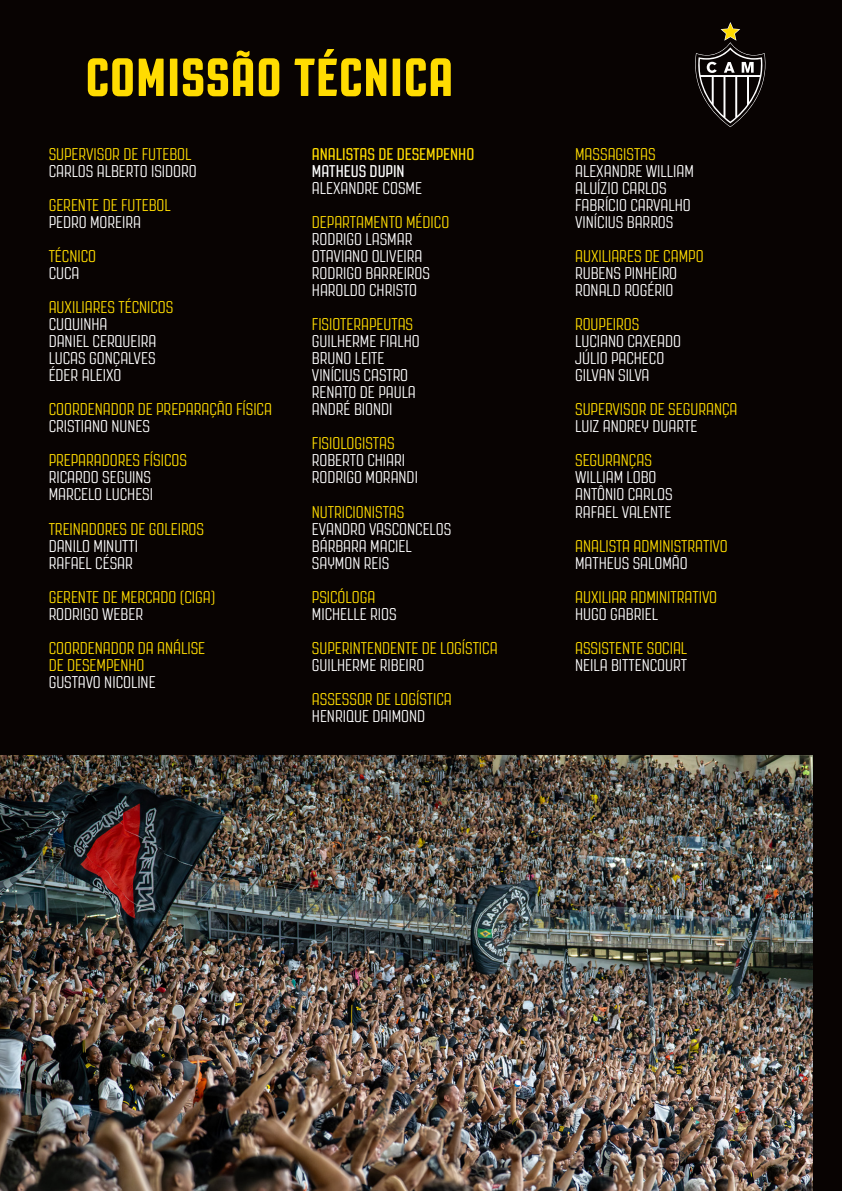
<style>
.page{position:relative;width:842px;height:1191px;background:#080302}
.page>*{position:absolute;margin:0;border:0;box-sizing:border-box;transform-origin:0 0}
.t1{font:800 53.4px "Revolution Gothic";letter-spacing:.02em;color:#ffdc01}
.t2{font:300 17px/17px "Revolution Gothic";color:#fff}
.t3{font:300 17px "Revolution Gothic";color:#ffdc01}
.t4{font:17px "Revolution Gothic";color:#ffdc01}
.t5{font:17px "Revolution Gothic";color:#fff}
</style>
<div class="page">
<img style="left:0;top:755px;width:812px;height:436px">
<svg style="left:695px;top:22px;width:71px;height:105px"></svg>
<p class="t1" style="left:86px;top:48px;width:369px">COMISSÃO TÉCNICA</p>
<p class="t3" style="left:49px;top:145px;width:144px">SUPERVISOR DE FUTEBOL</p>
<p class="t2" style="left:49px;top:163px;width:149px">CARLOS ALBERTO ISIDORO</p>
<p class="t3" style="left:49px;top:196px;width:124px">GERENTE DE FUTEBOL</p>
<p class="t2" style="left:49px;top:214px;width:94px">PEDRO MOREIRA</p>
<p class="t3" style="left:49px;top:247px;width:49px">TÉCNICO</p>
<p class="t2" style="left:49px;top:265px;width:32px">CUCA</p>
<p class="t3" style="left:49px;top:298px;width:126px">AUXILIARES TÉCNICOS</p>
<p class="t2" style="left:49px;top:316px;width:60px">CUQUINHA</p>
<p class="t2" style="left:49px;top:333px;width:109px">DANIEL CERQUEIRA</p>
<p class="t2" style="left:49px;top:350px;width:108px">LUCAS GONÇALVES</p>
<p class="t2" style="left:49px;top:367px;width:74px">ÉDER ALEIXO</p>
<p class="t3" style="left:49px;top:400px;width:225px">COORDENADOR DE PREPARAÇÃO FÍSICA</p>
<p class="t2" style="left:49px;top:418px;width:103px">CRISTIANO NUNES</p>
<p class="t3" style="left:49px;top:451px;width:140px">PREPARADORES FÍSICOS</p>
<p class="t2" style="left:49px;top:469px;width:106px">RICARDO SEGUINS<br>MARCELO LUCHESI</p>
<p class="t3" style="left:49px;top:519px;width:157px">TREINADORES DE GOLEIROS</p>
<p class="t2" style="left:49px;top:537px;width:91px">DANILO MINUTTI</p>
<p class="t2" style="left:49px;top:554px;width:86px">RAFAEL CÉSAR</p>
<p class="t3" style="left:49px;top:587px;width:168px">GERENTE DE MERCADO (CIGA)</p>
<p class="t2" style="left:49px;top:605px;width:96px">RODRIGO WEBER</p>
<p class="t3" style="left:49px;top:638px;width:158px">COORDENADOR DA ANÁLISE</p>
<p class="t3" style="left:49px;top:655px;width:97px">DE DESEMPENHO</p>
<p class="t2" style="left:49px;top:673px;width:108px">GUSTAVO NICOLINE</p>
<p class="t4" style="left:312px;top:145px;width:164px">ANALISTAS DE DESEMPENHO</p>
<p class="t5" style="left:312px;top:162px;width:94px">MATHEUS DUPIN</p>
<p class="t2" style="left:312px;top:180px;width:112px">ALEXANDRE COSME</p>
<p class="t3" style="left:312px;top:213px;width:139px">DEPARTAMENTO MÉDICO</p>
<p class="t2" style="left:312px;top:231px;width:102px">RODRIGO LASMAR</p>
<p class="t2" style="left:312px;top:248px;width:112px">OTAVIANO OLIVEIRA</p>
<p class="t2" style="left:312px;top:265px;width:120px">RODRIGO BARREIROS</p>
<p class="t2" style="left:312px;top:282px;width:107px">HAROLDO CHRISTO</p>
<p class="t3" style="left:312px;top:315px;width:103px">FISIOTERAPEUTAS</p>
<p class="t2" style="left:312px;top:333px;width:109px">GUILHERME FIALHO</p>
<p class="t2" style="left:312px;top:350px;width:74px">BRUNO LEITE</p>
<p class="t2" style="left:312px;top:367px;width:98px">VINÍCIUS CASTRO</p>
<p class="t2" style="left:312px;top:384px;width:105px">RENATO DE PAULA</p>
<p class="t2" style="left:312px;top:401px;width:82px">ANDRÉ BIONDI</p>
<p class="t3" style="left:312px;top:434px;width:84px">FISIOLOGISTAS</p>
<p class="t2" style="left:312px;top:452px;width:108px">ROBERTO CHIARI<br>RODRIGO MORANDI</p>
<p class="t3" style="left:312px;top:502px;width:94px">NUTRICIONISTAS</p>
<p class="t2" style="left:312px;top:520px;width:141px">EVANDRO VASCONCELOS</p>
<p class="t2" style="left:312px;top:537px;width:101px">BÁRBARA MACIEL</p>
<p class="t2" style="left:312px;top:554px;width:79px">SAYMON REIS</p>
<p class="t3" style="left:312px;top:587px;width:65px">PSICÓLOGA</p>
<p class="t2" style="left:312px;top:605px;width:86px">MICHELLE RIOS</p>
<p class="t3" style="left:312px;top:638px;width:187px">SUPERINTENDENTE DE LOGÍSTICA</p>
<p class="t2" style="left:312px;top:656px;width:114px">GUILHERME RIBEIRO</p>
<p class="t3" style="left:312px;top:689px;width:141px">ASSESSOR DE LOGÍSTICA</p>
<p class="t2" style="left:312px;top:707px;width:115px">HENRIQUE DAIMOND</p>
<p class="t3" style="left:575px;top:145px;width:82px">MASSAGISTAS</p>
<p class="t2" style="left:575px;top:163px;width:120px">ALEXANDRE WILLIAM</p>
<p class="t2" style="left:575px;top:180px;width:93px">ALUÍZIO CARLOS</p>
<p class="t2" style="left:575px;top:197px;width:117px">FABRÍCIO CARVALHO</p>
<p class="t2" style="left:575px;top:214px;width:100px">VINÍCIUS BARROS</p>
<p class="t3" style="left:575px;top:247px;width:130px">AUXILIARES DE CAMPO</p>
<p class="t2" style="left:575px;top:265px;width:104px">RUBENS PINHEIRO</p>
<p class="t2" style="left:575px;top:282px;width:100px">RONALD ROGÉRIO</p>
<p class="t3" style="left:575px;top:315px;width:66px">ROUPEIROS</p>
<p class="t2" style="left:575px;top:333px;width:107px">LUCIANO CAXEADO</p>
<p class="t2" style="left:575px;top:350px;width:91px">JÚLIO PACHECO</p>
<p class="t2" style="left:575px;top:367px;width:76px">GILVAN SILVA</p>
<p class="t3" style="left:575px;top:400px;width:164px">SUPERVISOR DE SEGURANÇA</p>
<p class="t2" style="left:575px;top:418px;width:124px">LUIZ ANDREY DUARTE</p>
<p class="t3" style="left:575px;top:451px;width:78px">SEGURANÇAS</p>
<p class="t2" style="left:575px;top:469px;width:83px">WILLIAM LOBO</p>
<p class="t2" style="left:575px;top:486px;width:99px">ANTÔNIO CARLOS</p>
<p class="t2" style="left:575px;top:503px;width:98px">RAFAEL VALENTE</p>
<p class="t3" style="left:575px;top:536px;width:154px">ANALISTA ADMINISTRATIVO</p>
<p class="t2" style="left:575px;top:554px;width:114px">MATHEUS SALOMÃO</p>
<p class="t3" style="left:575px;top:587px;width:144px">AUXILIAR ADMINITRATIVO</p>
<p class="t2" style="left:575px;top:605px;width:84px">HUGO GABRIEL</p>
<p class="t3" style="left:575px;top:638px;width:114px">ASSISTENTE SOCIAL</p>
<p class="t2" style="left:575px;top:656px;width:113px">NEILA BITTENCOURT</p>
</div>
